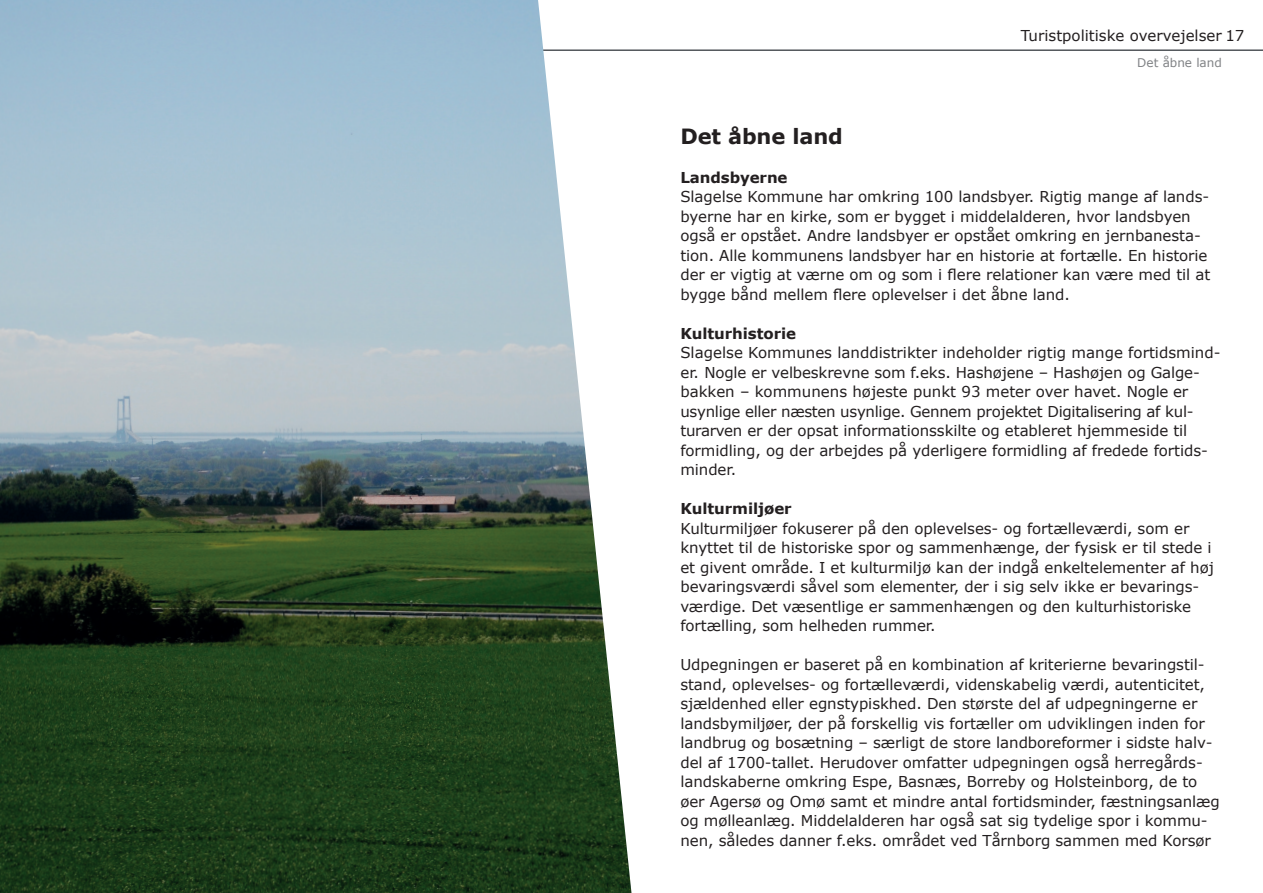
<style>
.page{position:relative;width:1263px;height:893px;background:#fff}
.page>*{position:absolute;margin:0;border:0;box-sizing:border-box;transform-origin:0 0}
.t1{font:700 21px "Verdana";letter-spacing:-.005em;color:#231f20}
.t2{font:15px/19.5px "Verdana";letter-spacing:-.005em;color:#231f20}
.t3{font:700 15px "Verdana";letter-spacing:-.005em;color:#231f20}
.t4{font:12px "Verdana";color:#808285}
</style>
<div class="page">
<hr style="left:0;top:49px;width:1263px;height:2px;background:#52565a">
<img style="left:0;top:0;width:631px;height:893px">
<p class="t2" style="left:1021px;top:26px;width:225px">Turistpolitiske overvejelser 17</p>
<p class="t4" style="left:1137px;top:54px;width:86px">Det åbne land</p>
<h1 class="t1" style="left:680px;top:121px;width:164px">Det åbne land</h1>
<p class="t3" style="left:680px;top:167px;width:109px">Landsbyerne</p>
<p class="t2" style="left:680px;top:187px;width:531px">Slagelse Kommune har omkring 100 landsbyer. Rigtig mange af lands&shy;byerne har en kirke, som er bygget i middelalderen, hvor landsbyen også er opstået. Andre landsbyer er opstået omkring en jernbanesta&shy;tion. Alle kommunens landsbyer har en historie at fortælle. En historie der er vigtig at værne om og som i flere relationer kan være med til at bygge bånd mellem flere oplevelser i det åbne land.</p>
<p class="t3" style="left:680px;top:323px;width:117px">Kulturhistorie</p>
<p class="t2" style="left:680px;top:343px;width:542px">Slagelse Kommunes landdistrikter indeholder rigtig mange fortidsmind&shy;er. Nogle er velbeskrevne som f.eks. Hashøjene – Hashøjen og Galge&shy;bakken – kommunens højeste punkt 93 meter over havet. Nogle er usynlige eller næsten usynlige. Gennem projektet Digitalisering af kul&shy;turarven er der opsat informationsskilte og etableret hjemmeside til formidling, og der arbejdes på yderligere formidling af fredede fortids&shy;minder.</p>
<p class="t3" style="left:680px;top:498px;width:113px">Kulturmiljøer</p>
<p class="t2" style="left:680px;top:518px;width:535px">Kulturmiljøer fokuserer på den oplevelses- og fortælleværdi, som er knyttet til de historiske spor og sammenhænge, der fysisk er til stede i et givent område. I et kulturmiljø kan der indgå enkeltelementer af høj bevaringsværdi såvel som elementer, der i sig selv ikke er bevarings&shy;værdige. Det væsentlige er sammenhængen og den kulturhistoriske fortælling, som helheden rummer.</p>
<p class="t2" style="left:680px;top:655px;width:541px">Udpegningen er baseret på en kombination af kriterierne bevaringstil&shy;stand, oplevelses- og fortælleværdi, videnskabelig værdi, autenticitet, sjældenhed eller egnstypiskhed. Den største del af udpegningerne er landsbymiljøer, der på forskellig vis fortæller om udviklingen inden for landbrug og bosætning – særligt de store landboreformer i sidste halv&shy;del af 1700-tallet. Herudover omfatter udpegningen også herregårds&shy;landskaberne omkring Espe, Basnæs, Borreby og Holsteinborg, de to øer Agersø og Omø samt et mindre antal fortidsminder, fæstningsanlæg og mølleanlæg. Middelalderen har også sat sig tydelige spor i kommu&shy;nen, således danner f.eks. området ved Tårnborg sammen med Korsør</p>
</div>
